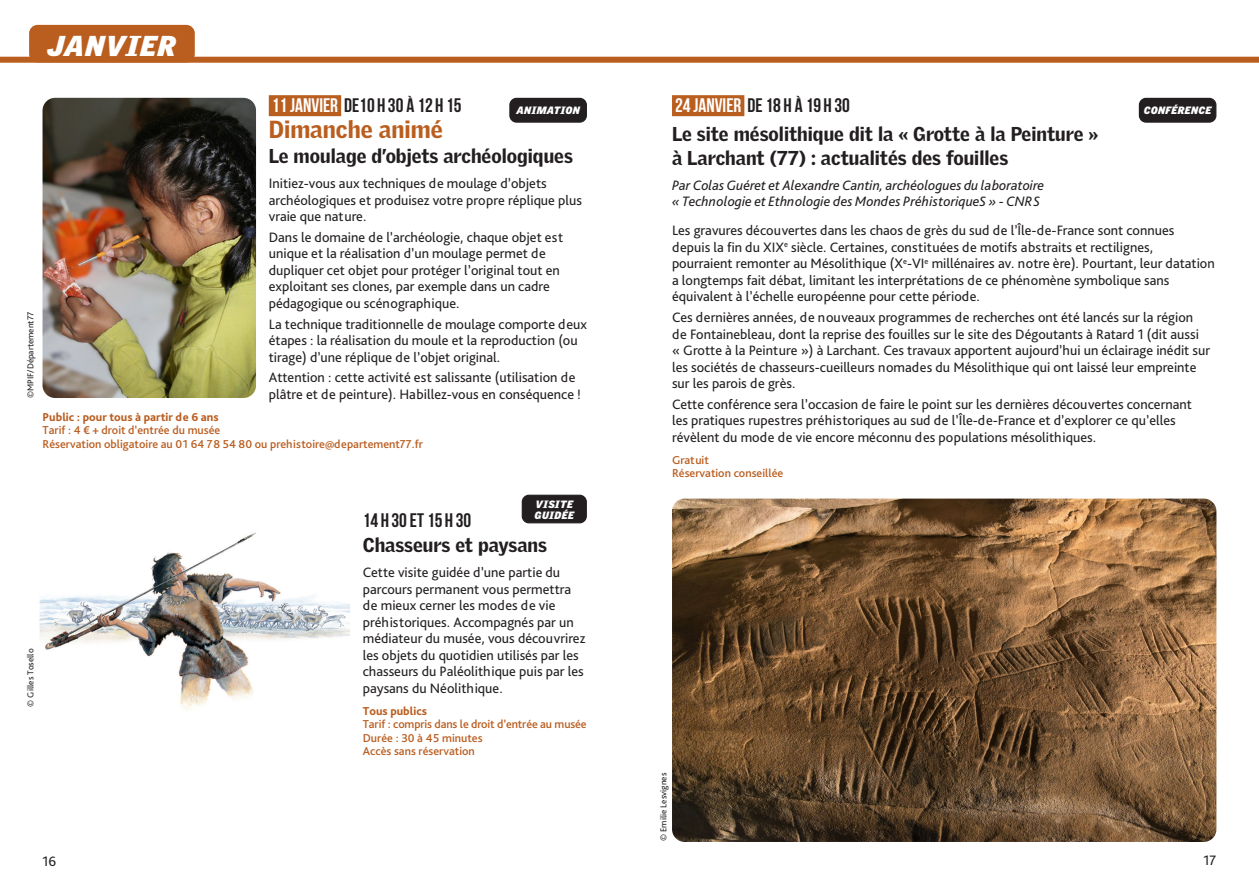
<style>
.page{position:relative;width:1259px;height:893px;background:#fff}
.page>*{position:absolute;margin:0;border:0;box-sizing:border-box;transform-origin:0 0}
.t1{font:italic 900 27.9px "Griffith Gothic";letter-spacing:.04em;color:#fff}
.t2{font:900 24px "Griffith Gothic";color:#ba5e20}
.t3{font:900 19.5px/24px "Griffith Gothic";color:#231f20}
.t4{font:700 19.5px "Bebas Neue";color:#231f20}
.t5{font:14.25px/16.5px "Bliss Pro";color:#231f20}
.t6{font:italic 14.25px/16.5px "Bliss Pro";color:#231f20}
.t7{font:500 12px/13.5px "Bliss Pro";color:#ba5e20}
.t8{font:italic 900 10.35px/10.5px "Griffith Gothic";letter-spacing:.04em;color:#fff}
.t9{font:9px "Bliss Pro";color:#231f20}
.s1{color:#fff}
.s2{font-weight:800}
</style>
<div class="page">
<div style="left:269px;top:95px;width:72px;height:21px;background:#ba5e20"></div>
<div style="left:672px;top:95px;width:72px;height:21px;background:#ba5e20"></div>
<div style="left:29px;top:25px;width:166px;height:38px;background:#ba5e20;border-radius:9px"></div>
<div style="left:0;top:57px;width:1259px;height:6px;background:#ba5e20"></div>
<div style="left:510px;top:98px;width:76px;height:24px;background:#231f20;border-radius:7px"></div>
<div style="left:509px;top:98px;width:78px;height:25px;border:1px solid #231f20;border-radius:7px"></div>
<div style="left:522px;top:495px;width:64px;height:28px;background:#231f20;border-radius:7px"></div>
<div style="left:522px;top:495px;width:65px;height:28px;border:1px solid #231f20;border-radius:7px"></div>
<div style="left:1139px;top:98px;width:76px;height:24px;background:#231f20;border-radius:7px"></div>
<div style="left:1138px;top:98px;width:78px;height:25px;border:1px solid #231f20;border-radius:7px"></div>
<img style="left:43px;top:98px;width:213px;height:300px">
<img style="left:40px;top:532px;width:310px;height:178px">
<img style="left:672px;top:499px;width:544px;height:343px">
<p class="t1" style="left:47px;top:29px;width:130px">JANVIER</p>
<p class="t4" style="left:272px;top:95px;width:191px"><span class="s1">11 JANVIER</span> DE10 H 30 À 12 H 15</p>
<p class="t2" style="left:269px;top:115px;width:175px">Dimanche animé</p>
<p class="t3" style="left:269px;top:144px;width:305px">Le moulage d’objets archéologiques</p>
<p class="t5" style="left:269px;top:175px;width:315px">Initiez-vous aux techniques de moulage d’objets archéologiques et produisez votre propre réplique plus vraie que nature.</p>
<p class="t5" style="left:269px;top:229px;width:296px">Dans le domaine de l’archéologie, chaque objet est unique et la réalisation d’un moulage permet de dupliquer cet objet pour protéger l’original tout en exploitant ses clones, par exemple dans un cadre pédagogique ou scénographique.</p>
<p class="t5" style="left:269px;top:315px;width:320px">La technique traditionnelle de moulage comporte deux étapes : la réalisation du moule et la reproduction (ou tirage) d’une réplique de l’objet original.</p>
<p class="t5" style="left:269px;top:369px;width:314px">Attention : cette activité est salissante (utilisation de plâtre et de peinture). Habillez-vous en conséquence !</p>
<p class="t7" style="left:43px;top:410px;width:382px"><span class="s2">Public : pour tous à partir de 6 ans<br></span>Tarif : 4 € + droit d’entrée du musée<br>Réservation obligatoire au 01 64 78 54 80 ou prehistoire@departement77.fr</p>
<p class="t8" style="left:516px;top:105px;width:65px">ANIMATION</p>
<p class="t9" style="left:25px;top:398px;width:88px;rotate:-90deg">©MPIF/Département77</p>
<p class="t9" style="left:25px;top:706px;width:59px;rotate:-90deg">© Gilles Tosello</p>
<p class="t8" style="left:534px;top:499px;width:41px">VISITE<br>GUIDÉE</p>
<p class="t4" style="left:363px;top:510px;width:110px">14 H 30 ET 15 H 30</p>
<p class="t3" style="left:363px;top:533px;width:186px">Chasseurs et paysans</p>
<p class="t5" style="left:363px;top:564px;width:224px">Cette visite guidée d’une partie du parcours permanent vous permettra de mieux cerner les modes de vie préhistoriques. Accompagnés par un médiateur du musée, vous découvrirez les objets du quotidien utilisés par les chasseurs du Paléolithique puis par les paysans du Néolithique.</p>
<p class="t7" style="left:363px;top:704px;width:225px"><span class="s2">Tous publics<br></span>Tarif : compris dans le droit d’entrée au musée<br>Durée : 30 à 45 minutes<br>Accès sans réservation</p>
<p class="t4" style="left:675px;top:95px;width:176px"><span class="s1">24 JANVIER</span> DE 18 H À 19 H 30</p>
<p class="t3" style="left:672px;top:122px;width:428px">Le site mésolithique dit la « Grotte à la Peinture » à Larchant (77) : actualités des fouilles</p>
<p class="t6" style="left:672px;top:176px;width:374px">Par Colas Guéret et Alexandre Cantin, archéologues du laboratoire « Technologie et Ethnologie des Mondes PréhistoriqueS » - CNRS</p>
<p class="t5" style="left:672px;top:222px;width:544px">Les gravures découvertes dans les chaos de grès du sud de l’Île-de-France sont connues depuis la fin du XIX<sup>e</sup> siècle. Certaines, constituées de motifs abstraits et rectilignes, pourraient remonter au Mésolithique (X<sup>e</sup>-VI<sup>e</sup> millénaires av. notre ère). Pourtant, leur datation a longtemps fait débat, limitant les interprétations de ce phénomène symbolique sans équivalent à l’échelle européenne pour cette période.</p>
<p class="t5" style="left:672px;top:309px;width:540px">Ces dernières années, de nouveaux programmes de recherches ont été lancés sur la région de Fontainebleau, dont la reprise des fouilles sur le site des Dégoutants à Ratard 1 (dit aussi « Grotte à la Peinture ») à Larchant. Ces travaux apportent aujourd’hui un éclairage inédit sur les sociétés de chasseurs-cueilleurs nomades du Mésolithique qui ont laissé leur empreinte sur les parois de grès.</p>
<p class="t5" style="left:672px;top:396px;width:521px">Cette conférence sera l’occasion de faire le point sur les dernières découvertes concernant les pratiques rupestres préhistoriques au sud de l’Île-de-France et d’explorer ce qu’elles révèlent du mode de vie encore méconnu des populations mésolithiques.</p>
<p class="t7" style="left:672px;top:453px;width:113px">Gratuit<br>Réservation conseillée</p>
<p class="t8" style="left:1143px;top:105px;width:69px">CONFÉRENCE</p>
<p class="t9" style="left:658px;top:841px;width:69px;rotate:-90deg">© Emilie Lesvignes</p>
<p class="t5" style="left:43px;top:852px;width:15px">16</p>
<p class="t5" style="left:1203px;top:851px;width:14px">17</p>
</div>
